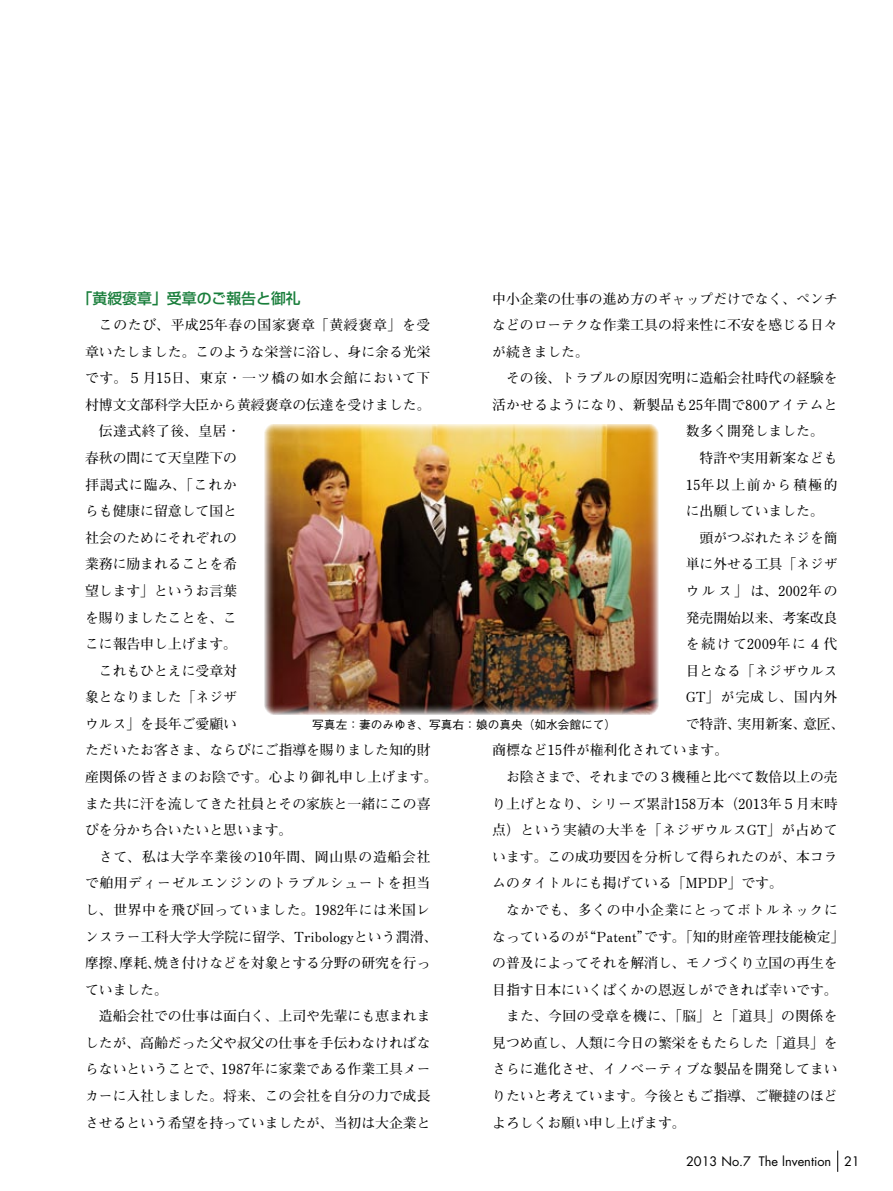
<style>
.page{position:relative;width:893px;height:1191px;background:#fff}
.page>*{position:absolute;margin:0;border:0;box-sizing:border-box;transform-origin:0 0}
.t1{font:500 14.85px "Shin Go Pro";color:#197e3b}
.t2{font:700 13.8px/26.5px "Futo Min A101 Pro";color:#000;text-align:justify}
.t3{font:700 13.8px "Futo Min A101 Pro";letter-spacing:.05em;color:#000}
.t4{font:700 13.8px "Futo Min A101 Pro";letter-spacing:.025em;color:#000}
.t5{font:700 13.8px "Futo Min A101 Pro";letter-spacing:.045em;color:#000}
.t6{font:700 13.8px "Futo Min A101 Pro";letter-spacing:.14em;color:#000}
.t7{font:700 13.8px "Futo Min A101 Pro";letter-spacing:.06em;color:#000}
.t8{font:700 13.8px "Futo Min A101 Pro";letter-spacing:.115em;color:#000}
.t9{font:700 13.8px "Futo Min A101 Pro";letter-spacing:.075em;color:#000}
.t10{font:700 13.8px "Futo Min A101 Pro";letter-spacing:.035em;color:#000}
.t11{font:12.75px "Futura";color:#000}
.t12{font:500 11.7px "Gothic BBB Pro";color:#000}
</style>
<div class="page">
<svg style="left:837px;top:1150px;width:1px;height:21px"></svg>
<img style="left:265px;top:424px;width:393px;height:290px">
<p class="t1" style="left:78px;top:286px;width:225px">「黄綬褒章」受章のご報告と御礼</p>
<p class="t3" style="left:99px;top:314px;width:333px">このたび、平成25年春の国家褒章「黄綬褒章」を受</p>
<p class="t2" style="left:85px;top:336px;width:347px">章いたしました。このような栄誉に浴し、身に余る光栄</p>
<p class="t3" style="left:85px;top:367px;width:347px">です。５月15日、東京・一ツ橋の如水会館において下</p>
<p class="t2" style="left:85px;top:390px;width:347px">村博文文部科学大臣から黄綬褒章の伝達を受けました。</p>
<p class="t10" style="left:99px;top:420px;width:143px">伝達式終了後、皇居・</p>
<p class="t2" style="left:85px;top:443px;width:154px">春秋の間にて天皇陛下の</p>
<p class="t7" style="left:85px;top:473px;width:153px">拝謁式に臨み、「これか</p>
<p class="t2" style="left:85px;top:496px;width:154px">らも健康に留意して国と</p>
<p class="t2" style="left:85px;top:522px;width:154px">社会のためにそれぞれの</p>
<p class="t2" style="left:85px;top:549px;width:154px">業務に励まれることを希</p>
<p class="t2" style="left:85px;top:576px;width:154px">望します」というお言葉</p>
<p class="t2" style="left:85px;top:602px;width:154px">を賜りましたことを、こ</p>
<p class="t2" style="left:85px;top:629px;width:154px">こに報告申し上げます。</p>
<p class="t2" style="left:99px;top:655px;width:140px">これもひとえに受章対</p>
<p class="t2" style="left:85px;top:682px;width:154px">象となりました「ネジザ</p>
<p class="t2" style="left:85px;top:708px;width:154px">ウルス」を長年ご愛顧い</p>
<p class="t2" style="left:85px;top:735px;width:347px">ただいたお客さま、ならびにご指導を賜りました知的財</p>
<p class="t4" style="left:85px;top:766px;width:354px">産関係の皆さまのお陰です。心より御礼申し上げます。</p>
<p class="t2" style="left:85px;top:788px;width:347px">また共に汗を流してきた社員とその家族と一緒にこの喜</p>
<p class="t2" style="left:85px;top:815px;width:209px">びを分かち合いたいと思います。</p>
<p class="t3" style="left:99px;top:846px;width:333px">さて、私は大学卒業後の10年間、岡山県の造船会社</p>
<p class="t5" style="left:85px;top:872px;width:347px">で舶用ディーゼルエンジンのトラブルシュートを担当</p>
<p class="t5" style="left:85px;top:899px;width:347px">し、世界中を飛び回っていました。1982年には米国レ</p>
<p class="t2" style="left:85px;top:921px;width:354px">ンスラー工科大学大学院に留学、Tribologyという潤滑、</p>
<p class="t2" style="left:85px;top:948px;width:347px">摩擦、摩耗、焼き付けなどを対象とする分野の研究を行っ</p>
<p class="t2" style="left:85px;top:974px;width:84px">ていました。</p>
<p class="t2" style="left:99px;top:1001px;width:333px">造船会社での仕事は面白く、上司や先輩にも恵まれま</p>
<p class="t2" style="left:85px;top:1027px;width:347px">したが、高齢だった父や叔父の仕事を手伝わなければな</p>
<p class="t2" style="left:85px;top:1054px;width:347px">らないということで、1987年に家業である作業工具メー</p>
<p class="t2" style="left:85px;top:1081px;width:347px">カーに入社しました。将来、この会社を自分の力で成長</p>
<p class="t2" style="left:85px;top:1107px;width:347px">させるという希望を持っていましたが、当初は大企業と</p>
<p class="t2" style="left:492px;top:283px;width:347px">中小企業の仕事の進め方のギャップだけでなく、ペンチなどのローテクな作業工具の将来性に不安を感じる日々が続きました。</p>
<p class="t2" style="left:506px;top:363px;width:333px">その後、トラブルの原因究明に造船会社時代の経験を</p>
<p class="t2" style="left:492px;top:390px;width:347px">活かせるようになり、新製品も25年間で800アイテムと</p>
<p class="t2" style="left:686px;top:416px;width:140px">数多く開発しました。</p>
<p class="t2" style="left:699px;top:443px;width:140px">特許や実用新案なども</p>
<p class="t8" style="left:686px;top:473px;width:154px">15年以上前から積極的</p>
<p class="t2" style="left:686px;top:496px;width:140px">に出願していました。</p>
<p class="t2" style="left:699px;top:522px;width:140px">頭がつぶれたネジを簡</p>
<p class="t2" style="left:686px;top:549px;width:154px">単に外せる工具「ネジザ</p>
<p class="t2" style="left:686px;top:576px;width:153px">ウルス」は、2002年の</p>
<p class="t2" style="left:686px;top:602px;width:154px">発売開始以来、考案改良</p>
<p class="t6" style="left:686px;top:633px;width:154px">を続けて2009年に４代</p>
<p class="t2" style="left:686px;top:655px;width:154px">目となる「ネジザウルス</p>
<p class="t9" style="left:686px;top:686px;width:154px">GT」が完成し、国内外</p>
<p class="t2" style="left:686px;top:708px;width:160px">で特許、実用新案、意匠、</p>
<p class="t2" style="left:492px;top:735px;width:237px">商標など15件が権利化されています。</p>
<p class="t2" style="left:506px;top:762px;width:333px">お陰さまで、それまでの３機種と比べて数倍以上の売</p>
<p class="t2" style="left:492px;top:788px;width:347px">り上げとなり、シリーズ累計158万本（2013年５月末時</p>
<p class="t4" style="left:492px;top:819px;width:347px">点）という実績の大半を「ネジザウルスGT」が占めて</p>
<p class="t2" style="left:492px;top:841px;width:347px">います。この成功要因を分析して得られたのが、本コラ</p>
<p class="t2" style="left:492px;top:868px;width:292px">ムのタイトルにも掲げている「MPDP」です。</p>
<p class="t3" style="left:506px;top:899px;width:333px">なかでも、多くの中小企業にとってボトルネックに</p>
<p class="t2" style="left:492px;top:921px;width:354px">なっているのが“Patent”です。「知的財産管理技能検定」</p>
<p class="t2" style="left:492px;top:948px;width:347px">の普及によってそれを解消し、モノづくり立国の再生を</p>
<p class="t2" style="left:492px;top:974px;width:347px">目指す日本にいくばくかの恩返しができれば幸いです。</p>
<p class="t4" style="left:506px;top:1005px;width:333px">また、今回の受章を機に、「脳」と「道具」の関係を</p>
<p class="t2" style="left:492px;top:1027px;width:347px">見つめ直し、人類に今日の繁栄をもたらした「道具」を</p>
<p class="t2" style="left:492px;top:1054px;width:347px">さらに進化させ、イノベーティブな製品を開発してまい</p>
<p class="t2" style="left:492px;top:1081px;width:347px">りたいと考えています。今後ともご指導、ご鞭撻のほど</p>
<p class="t2" style="left:492px;top:1107px;width:195px">よろしくお願い申し上げます。</p>
<p class="t12" style="left:312px;top:715px;width:306px">写真左：妻のみゆき、写真右：娘の真央（如水会館にて）</p>
<p class="t11" style="left:686px;top:1152px;width:175px">2013 No.7 The lnvention 21</p>
</div>
